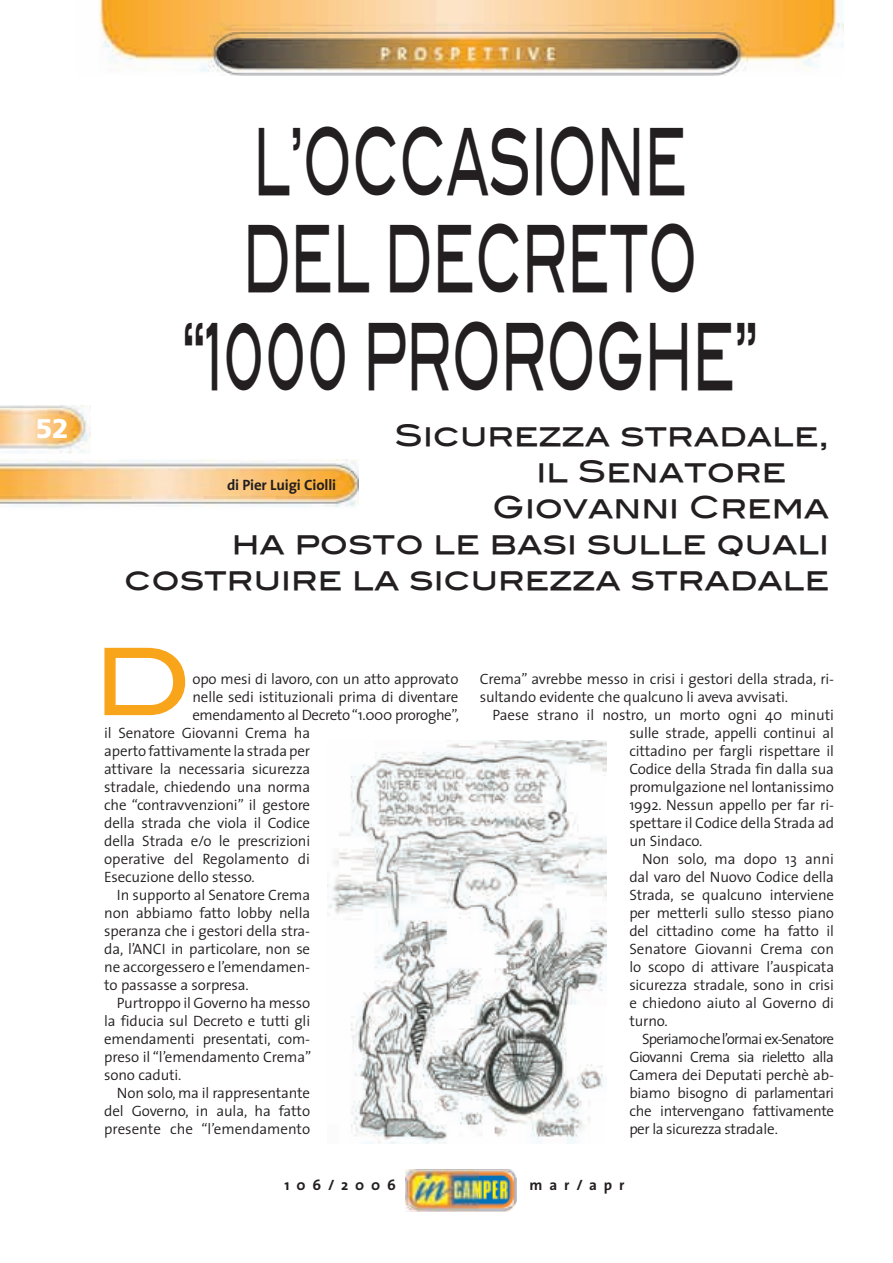
<style>
.page{position:relative;width:893px;height:1263px;background:#fff}
.page>*{position:absolute;margin:0;border:0;box-sizing:border-box;transform-origin:0 0}
.t1{font:93px "Blair Md ITCTT Medium";color:#f9a51b}
.t2{font:90px/97.5px "Blair Md ITCTT Medium";color:#231f20;text-align:center;scale:.5 1}
.t3{font:30px "Blair Md ITCTT Medium";color:#231f20}
.t4{font:900 27px "Frutiger";color:#fff}
.t5{font:300 15px/18px "The Sans";letter-spacing:-.01em;color:#231f20;text-align:justify}
.t6{font:700 15px "The Sans";letter-spacing:-.01em;color:#231f20}
</style>
<div class="page">
<img style="left:406px;top:1169px;width:110px;height:43px">
<div style="left:0;top:403px;width:90px;height:55px;background:linear-gradient(to right,#ebedf0,#f6f6f4)"></div>
<img style="left:0;top:406px;width:90px;height:52px">
<img style="left:99px;top:0;width:744px;height:75px">
<img style="left:0;top:460px;width:359px;height:47px">
<img style="left:327px;top:740px;width:279px;height:404px">
<h3 class="t4" style="left:36px;top:413px;width:35px">52</h3>
<h2 class="t2" style="left:182px;top:112px;width:1153px">L’OCCASIONE<br>DEL DECRETO “1000 PROROGHE”</h2>
<h3 class="t3" style="left:395px;top:417px;width:436px">Sicurezza stradale,</h3>
<h3 class="t3" style="left:537px;top:453px;width:251px">il Senatore</h3>
<h3 class="t3" style="left:492px;top:489px;width:338px">Giovanni Crema</h3>
<h3 class="t3" style="left:232px;top:525px;width:599px">ha posto le basi sulle quali</h3>
<h3 class="t3" style="left:124px;top:561px;width:706px">costruire la sicurezza stradale</h3>
<p class="t6" style="left:227px;top:472px;width:111px">di Pier Luigi Ciolli</p>
<h1 class="t1" style="left:93px;top:625px;width:101px">D</h1>
<p class="t5" style="left:192px;top:669px;width:268px">opo mesi di lavoro, con un atto approvato</p>
<p class="t5" style="left:192px;top:687px;width:268px">nelle sedi istituzionali prima di diventare</p>
<p class="t5" style="left:192px;top:705px;width:268px">emendamento al Decreto “1.000 proroghe”,</p>
<p class="t5" style="left:104px;top:723px;width:207px">il Senatore Giovanni Crema ha</p>
<p class="t5" style="left:104px;top:741px;width:207px">aperto fattivamente la strada per</p>
<p class="t5" style="left:104px;top:759px;width:207px">attivare la necessaria sicurezza</p>
<p class="t5" style="left:104px;top:777px;width:207px">stradale, chiedendo una norma</p>
<p class="t5" style="left:104px;top:795px;width:208px">che “contravvenzioni” il gestore</p>
<p class="t5" style="left:104px;top:813px;width:207px">della strada che viola il Codice</p>
<p class="t5" style="left:104px;top:831px;width:207px">della Strada e/o le prescrizioni</p>
<p class="t5" style="left:104px;top:849px;width:207px">operative del Regolamento di</p>
<p class="t5" style="left:104px;top:867px;width:152px">Esecuzione dello stesso.</p>
<p class="t5" style="left:117px;top:885px;width:195px">In supporto al Senatore Crema</p>
<p class="t5" style="left:104px;top:903px;width:207px">non abbiamo fatto lobby nella</p>
<p class="t5" style="left:104px;top:921px;width:207px">speranza che i gestori della stra-</p>
<p class="t5" style="left:104px;top:939px;width:207px">da, l’ANCI in particolare, non se</p>
<p class="t5" style="left:104px;top:957px;width:207px">ne accorgessero e l’emendamen-</p>
<p class="t5" style="left:104px;top:975px;width:146px">to passasse a sorpresa.</p>
<p class="t5" style="left:117px;top:993px;width:195px">Purtroppo il Governo ha messo</p>
<p class="t5" style="left:104px;top:1011px;width:208px">la fiducia sul Decreto e tutti gli</p>
<p class="t5" style="left:104px;top:1029px;width:207px">emendamenti presentati, com-</p>
<p class="t5" style="left:104px;top:1047px;width:209px">preso il “l’emendamento Crema”</p>
<p class="t5" style="left:104px;top:1065px;width:79px">sono caduti.</p>
<p class="t5" style="left:117px;top:1083px;width:195px">Non solo, ma il rappresentante</p>
<p class="t5" style="left:104px;top:1101px;width:207px">del Governo, in aula, ha fatto</p>
<p class="t5" style="left:104px;top:1119px;width:208px">presente che “l’emendamento</p>
<p class="t5" style="left:480px;top:669px;width:356px">Crema” avrebbe messo in crisi i gestori della strada, ri&shy;sultando evidente che qualcuno li aveva avvisati.</p>
<p class="t5" style="left:629px;top:705px;width:206px;text-indent:-137px">Paese strano il nostro, un morto ogni 40 minuti sulle strade, appelli continui al cittadino per fargli rispettare il Codice della Strada fin dalla sua promulgazione nel lontanissimo 1992. Nessun appello per far ri&shy;spettare il Codice della Strada ad un Sindaco.</p>
<p class="t5" style="left:629px;top:849px;width:206px;text-indent:13px">Non solo, ma dopo 13 anni dal varo del Nuovo Codice della Strada, se qualcuno interviene per metterli sullo stesso piano del cittadino come ha fatto il Senatore Giovanni Crema con lo scopo di attivare l’auspicata sicurezza stradale, sono in crisi e chiedono aiuto al Governo di turno.</p>
<p class="t5" style="left:629px;top:1029px;width:206px;text-indent:13px">Speriamo che l’ormai ex-Senatore Giovanni Crema sia rieletto alla Camera dei Deputati perchè ab&shy;biamo bisogno di parlamentari che intervengano fattivamente per la sicurezza stradale.</p>
<p class="t6" style="left:285px;top:1172px;width:113px">106/2006</p>
<p class="t6" style="left:530px;top:1172px;width:96px">mar/apr</p>
</div>
